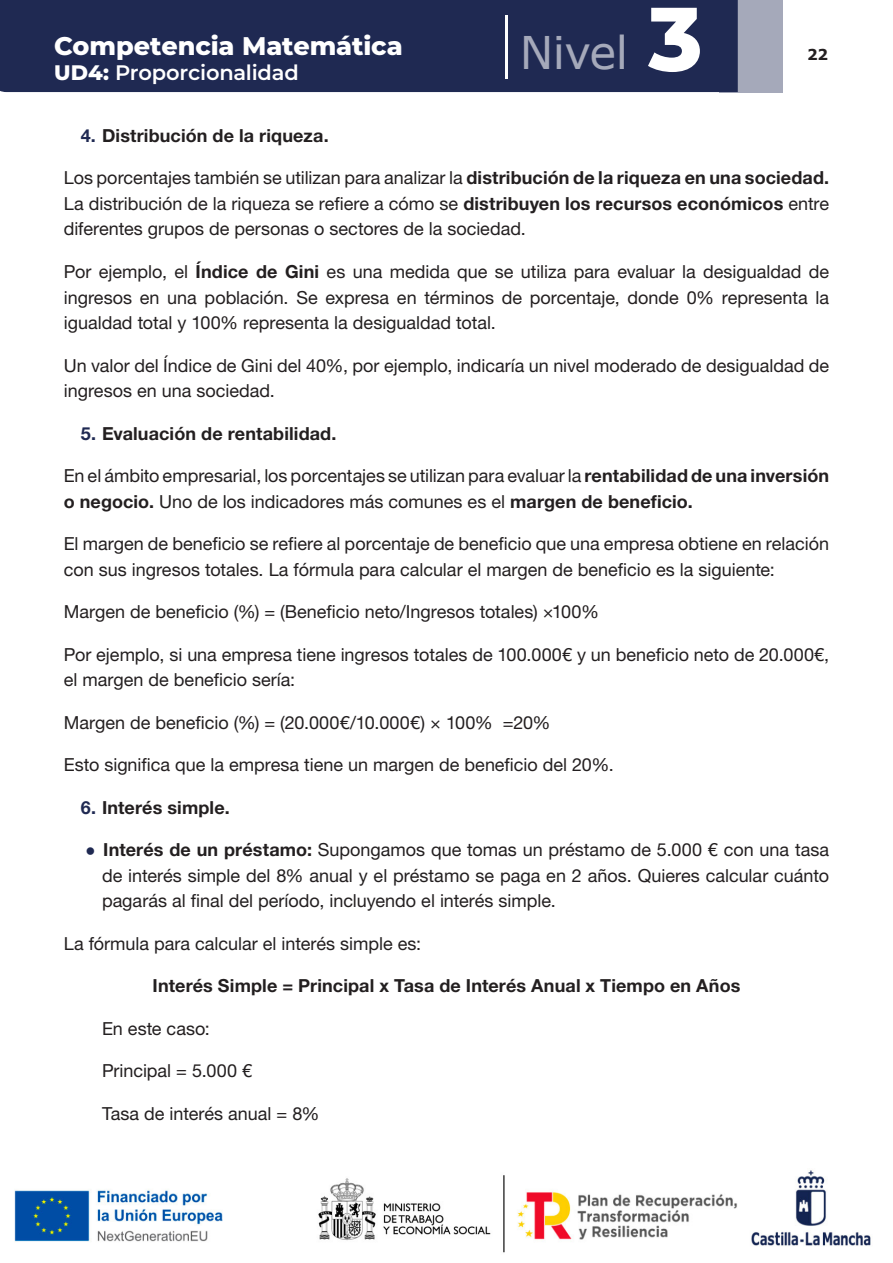
<style>
.page{position:relative;width:893px;height:1263px;background:#fff}
.page>*{position:absolute;margin:0;border:0;box-sizing:border-box;transform-origin:0 0}
.t1{font:45px "Verdana";letter-spacing:-.015em;color:#a5a9ba}
.t2{font:800 25.5px "Montserrat";letter-spacing:-.005em;color:#fff}
.t3{font:600 21px "Montserrat";letter-spacing:-.01em;color:#fff}
.PUNTO_PARRAFOS_SIGUI{font:18px/25.5px "Helvetica Neue LT 55 Rm";color:#231f20}
.PUNTO_PARRAFO_num{font:18px "Helvetica Neue LT 75 Bd";letter-spacing:.01em;color:#231f20}
.t4{font:700 15px "Verdana";color:#231f20}
.s1{font-weight:800}
.s2{font-family:"Montserrat";font-weight:800;font-size:90px;color:#fff}
.s3{color:#1f2952}
.s4{font-family:"Helvetica Neue LT 75 Bd"}
.s5{font-family:"Verdana";font-weight:700;font-size:15px;color:#1f2952}
</style>
<div class="page">
<img style="left:14px;top:1170px;width:857px;height:83px">
<div style="left:719px;top:0;width:63px;height:92px;background:#a5a9ba"></div>
<div style="left:0;top:0;width:738px;height:92px;background:#1f2952"></div>
<hr style="left:505px;top:16px;width:2px;height:63px;background:#fff">
<h2 class="t2" style="left:54px;top:27px;width:350px">Competencia Matemática</h2>
<p class="t3" style="left:54px;top:58px;width:246px"><span class="s1">UD4:</span> Proporcionalidad</p>
<h1 class="t1" style="left:520px;top:22px;width:184px">Nivel <span class="s2">3</span></h1>
<p class="t4" style="left:807px;top:44px;width:23px">22</p>
<p class="PUNTO_PARRAFO_num" style="left:81px;top:124px;width:249px"><span class="s3">4.</span> Distribución de la riqueza.</p>
<p class="PUNTO_PARRAFOS_SIGUI" style="left:64px;top:165px;width:767px;text-align:justify">Los porcentajes también se utilizan para analizar la <span class="s4">distribución de la riqueza en una sociedad.<br></span>La distribución de la riqueza se refiere a cómo se <span class="s4">distribuyen los recursos económicos</span> entre diferentes grupos de personas o sectores de la sociedad.</p>
<p class="PUNTO_PARRAFOS_SIGUI" style="left:64px;top:258px;width:767px;text-align:justify">Por ejemplo, el <span class="s4">Índice de Gini</span> es una medida que se utiliza para evaluar la desigualdad de ingresos en una población. Se expresa en términos de porcentaje, donde 0% representa la igualdad total y 100% representa la desigualdad total.</p>
<p class="PUNTO_PARRAFOS_SIGUI" style="left:64px;top:352px;width:767px">Un valor del Índice de Gini del 40%, por ejemplo, indicaría un nivel moderado de desigualdad de ingresos en una sociedad.</p>
<p class="PUNTO_PARRAFO_num" style="left:81px;top:422px;width:257px"><span class="s3">5.</span> Evaluación de rentabilidad.</p>
<p class="PUNTO_PARRAFOS_SIGUI" style="left:64px;top:462px;width:767px">En el ámbito empresarial, los porcentajes se utilizan para evaluar la <span class="s4">rentabilidad de una inversión o negocio.</span> Uno de los indicadores más comunes es el <span class="s4">margen de beneficio.</span></p>
<p class="PUNTO_PARRAFOS_SIGUI" style="left:64px;top:530px;width:767px">El margen de beneficio se refiere al porcentaje de beneficio que una empresa obtiene en relación con sus ingresos totales. La fórmula para calcular el margen de beneficio es la siguiente:</p>
<p class="PUNTO_PARRAFOS_SIGUI" style="left:64px;top:598px;width:537px">Margen de beneficio (%) = (Beneficio neto/Ingresos totales) ×100%</p>
<p class="PUNTO_PARRAFOS_SIGUI" style="left:64px;top:641px;width:767px">Por ejemplo, si una empresa tiene ingresos totales de 100.000€ y un beneficio neto de 20.000€, el margen de beneficio sería:</p>
<p class="PUNTO_PARRAFOS_SIGUI" style="left:64px;top:709px;width:488px">Margen de beneficio (%) = (20.000€/10.000€) × 100% =20%</p>
<p class="PUNTO_PARRAFOS_SIGUI" style="left:64px;top:751px;width:552px">Esto significa que la empresa tiene un margen de beneficio del 20%.</p>
<p class="PUNTO_PARRAFO_num" style="left:81px;top:796px;width:150px"><span class="s3">6.</span> Interés simple.</p>
<p class="PUNTO_PARRAFOS_SIGUI" style="left:102px;top:836px;width:729px;text-align:justify;text-indent:-17px"><span class="s5">•</span> <span class="s4">Interés de un préstamo:</span> Supongamos que tomas un préstamo de 5.000 € con una tasa de interés simple del 8% anual y el préstamo se paga en 2 años. Quieres calcular cuánto pagarás al final del período, incluyendo el interés simple.</p>
<p class="PUNTO_PARRAFOS_SIGUI" style="left:64px;top:930px;width:359px">La fórmula para calcular el interés simple es:</p>
<p class="PUNTO_PARRAFO_num" style="left:153px;top:974px;width:589px">Interés Simple = Principal x Tasa de Interés Anual x Tiempo en Años</p>
<p class="PUNTO_PARRAFOS_SIGUI" style="left:102px;top:1015px;width:109px">En este caso:</p>
<p class="PUNTO_PARRAFOS_SIGUI" style="left:102px;top:1058px;width:152px">Principal = 5.000 €</p>
<p class="PUNTO_PARRAFOS_SIGUI" style="left:102px;top:1100px;width:219px">Tasa de interés anual = 8%</p>
</div>
